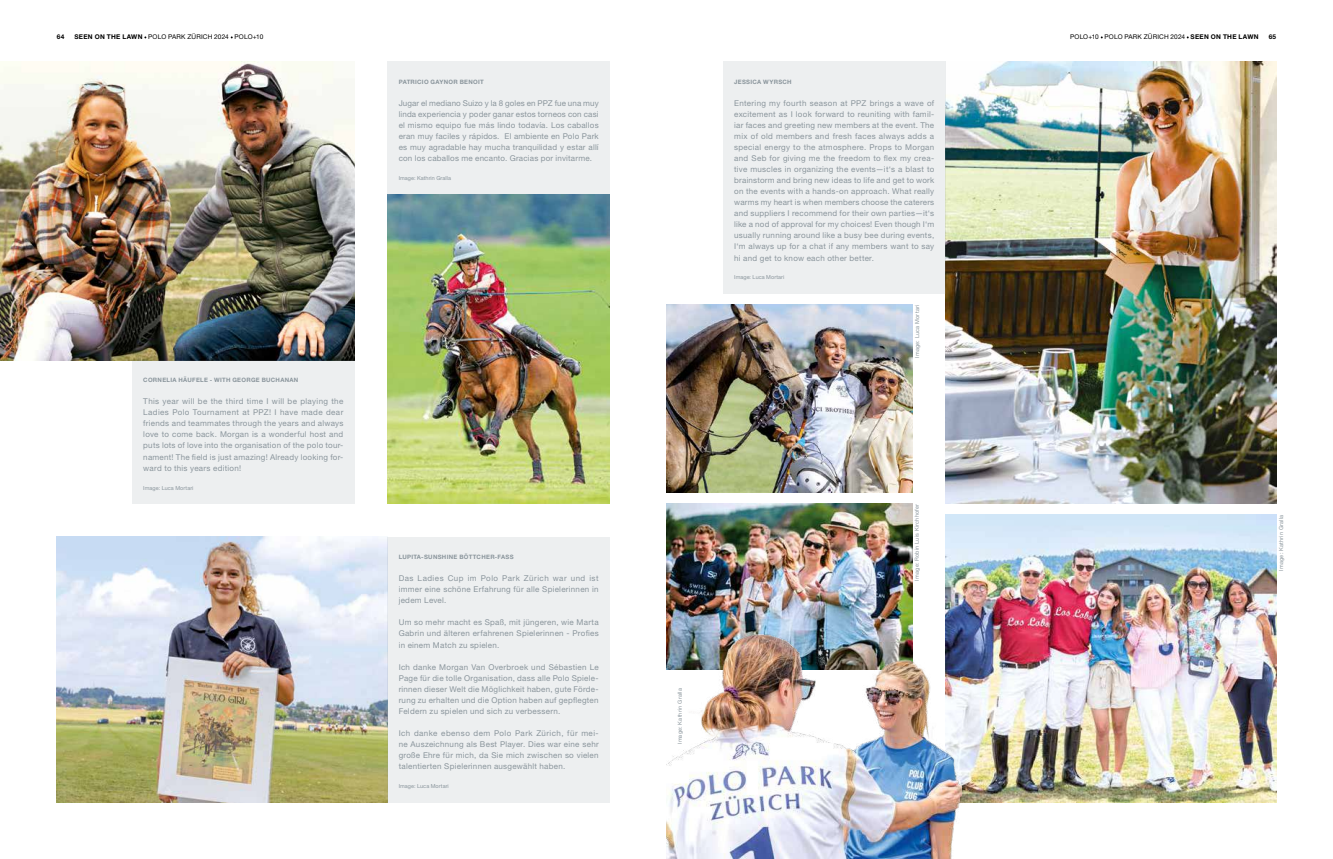
<style>
.page{position:relative;width:1333px;height:859px;background:#fff}
.page>*{position:absolute;margin:0;border:0;box-sizing:border-box;transform-origin:0 0}
.t1{font:8px/11.1px "Helvetica Neue LT Std";letter-spacing:.03em;color:#8a959c;text-align:justify}
.t2{font:6.5px "Helvetica Neue LT Std";letter-spacing:.025em;color:#000}
.t3{font:700 6px "Helvetica Neue LT Std";letter-spacing:.05em;color:#8a959c}
.t4{font:5.5px "Helvetica Neue LT";letter-spacing:.045em;color:#8a959c}
.t5{font:5.5px "Helvetica Neue LT Std";letter-spacing:.015em;color:#8a959c}
.s1{font-weight:700}
</style>
<div class="page">
<img style="left:945px;top:62px;width:331px;height:442px">
<div style="left:723px;top:62px;width:222px;height:232px;background:#edeff0"></div>
<img style="left:0;top:62px;width:354px;height:298px">
<div style="left:132px;top:360px;width:222px;height:144px;background:#edeff0"></div>
<img style="left:57px;top:537px;width:330px;height:265px">
<div style="left:387px;top:537px;width:222px;height:265px;background:#edeff0"></div>
<img style="left:387px;top:194px;width:222px;height:310px">
<div style="left:387px;top:62px;width:222px;height:132px;background:#edeff0"></div>
<img style="left:945px;top:515px;width:331px;height:287px">
<img style="left:666px;top:504px;width:246px;height:130px">
<img style="left:666px;top:634px;width:295px;height:225px">
<img style="left:666px;top:305px;width:246px;height:188px">
<p class="t2" style="left:57px;top:33px;width:208px"><span class="s1">64 SEEN ON THE LAWN</span> POLO PARK ZÜRICH 2024 POLO+10</p>
<p class="t2" style="left:1070px;top:33px;width:207px">POLO+10 POLO PARK ZÜRICH 2024 <span class="s1">SEEN ON THE LAWN 65</span></p>
<p class="t3" style="left:398px;top:78px;width:87px">PATRICIO GAYNOR BENOIT</p>
<p class="t1" style="left:398px;top:97px;width:201px">Jugar el mediano Suizo y la 8 goles en PPZ fue una muy linda experiencia y poder ganar estos torneos con casi el mismo equipo fue más lindo todavía. Los caballos eran muy faciles y rápidos. El ambiente en Polo Park es muy agradable hay mucha tranquilidad y estar allí con los caballos me encanto. Gracias por invitarme.</p>
<p class="t5" style="left:398px;top:175px;width:54px">Image: Kathrin Gralla</p>
<p class="t3" style="left:143px;top:376px;width:157px">CORNELIA HÄUFELE - WITH GEORGE BUCHANAN</p>
<p class="t1" style="left:143px;top:396px;width:201px">This year will be the third time I will be playing the Ladies Polo Tournament at PPZ! I have made dear friends and teammates through the years and always love to come back. Morgan is a wonderful host and puts lots of love into the organisation of the polo tour&shy;nament! The field is just amazing! Already looking for&shy;ward to this years edition!</p>
<p class="t5" style="left:143px;top:484px;width:52px">Image: Luca Mortari</p>
<p class="t3" style="left:398px;top:553px;width:117px">LUPITA-SUNSHINE BÖTTCHER-FASS</p>
<p class="t1" style="left:398px;top:573px;width:201px">Das Ladies Cup im Polo Park Zürich war und ist immer eine schöne Erfahrung für alle Spielerinnen in jedem Level.</p>
<p class="t1" style="left:398px;top:617px;width:201px">Um so mehr macht es Spaß, mit jüngeren, wie Marta Gabrin und älteren erfahrenen Spielerinnen - Profies in einem Match zu spielen.</p>
<p class="t1" style="left:398px;top:661px;width:201px">Ich danke Morgan Van Overbroek und Sébastien Le Page für die tolle Organisation, dass alle Polo Spiele&shy;rinnen dieser Welt die Möglichkeit haben, gute Förde&shy;rung zu erhalten und die Option haben auf gepflegten Feldern zu spielen und sich zu verbessern.</p>
<p class="t1" style="left:398px;top:727px;width:201px">Ich danke ebenso dem Polo Park Zürich, für mei&shy;ne Auszeichnung als Best Player. Dies war eine sehr große Ehre für mich, da Sie mich zwischen so vielen talentierten Spielerinnen ausgewählt haben.</p>
<p class="t5" style="left:398px;top:783px;width:52px">Image: Luca Mortari</p>
<p class="t3" style="left:734px;top:78px;width:59px">JESSICA WYRSCH</p>
<p class="t1" style="left:734px;top:97px;width:201px">Entering my fourth season at PPZ brings a wave of excitement as I look forward to reuniting with famil&shy;iar faces and greeting new members at the event. The mix of old members and fresh faces always adds a special energy to the atmosphere. Props to Morgan and Seb for giving me the freedom to flex my crea&shy;tive muscles in organizing the events—it‘s a blast to brainstorm and bring new ideas to life and get to work on the events with a hands-on approach. What really warms my heart is when members choose the caterers and suppliers I recommend for their own parties—it‘s like a nod of approval for my choices! Even though I‘m usually running around like a busy bee during events, I‘m always up for a chat if any members want to say hi and get to know each other better.</p>
<p class="t5" style="left:734px;top:274px;width:52px">Image: Luca Mortari</p>
<p class="t4" style="left:913px;top:358px;width:55px;rotate:-90deg">Image: Luca Mortari</p>
<p class="t4" style="left:676px;top:744px;width:57px;rotate:-90deg">Image: Kathrin Gralla</p>
<p class="t4" style="left:913px;top:580px;width:78px;rotate:-90deg">Image: Robin Luis Kirchhofer</p>
<p class="t4" style="left:1277px;top:571px;width:57px;rotate:-90deg">Image: Kathrin Gralla</p>
</div>
